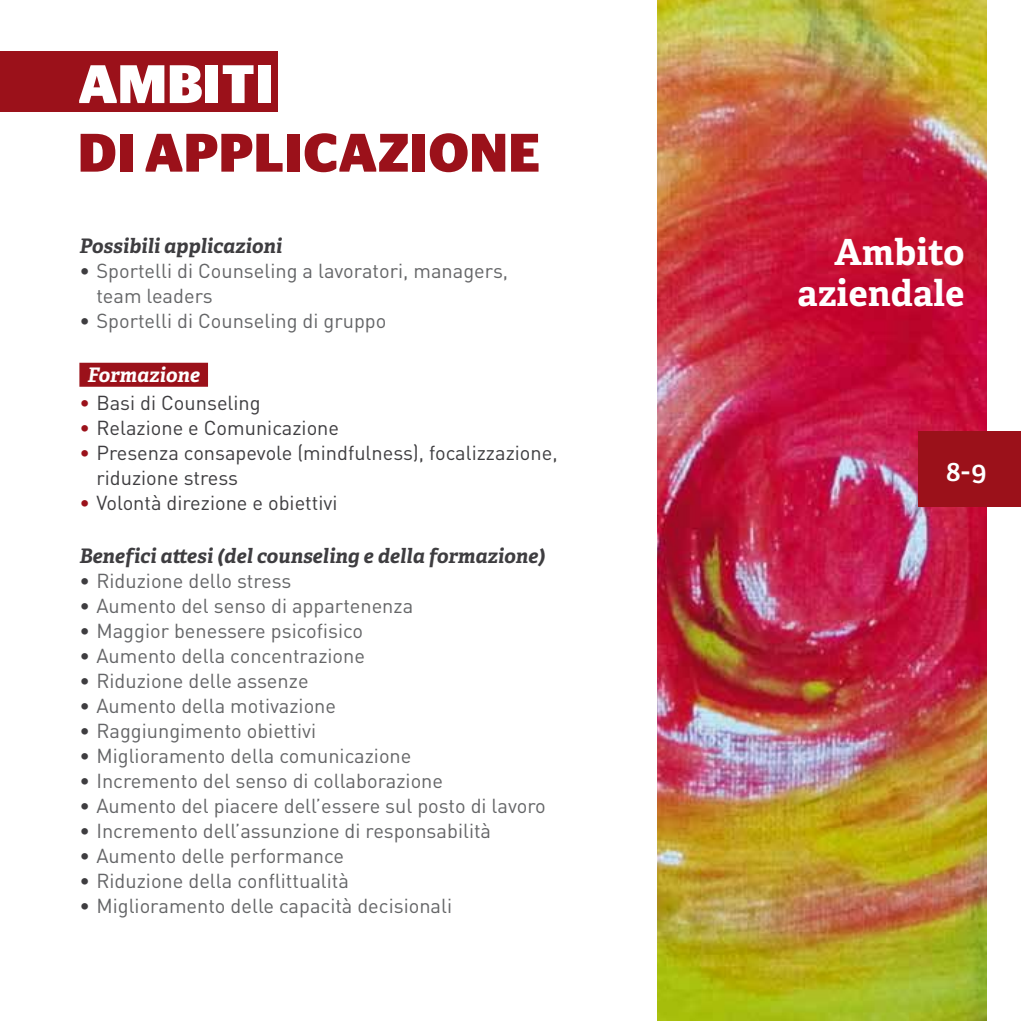
<style>
.page{position:relative;width:1021px;height:1021px;background:#fff}
.page>*{position:absolute;margin:0;border:0;box-sizing:border-box;transform-origin:0 0}
.t1{font:700 54px "Stag Sans";letter-spacing:.01em;color:#9b111a}
.t2{font:700 54px "Stag Sans";color:#fff}
.t3{font:700 36px/41px "Adelle";letter-spacing:.01em;color:#fff;text-align:right}
.t4{font:600 28px "Adelle";color:#fff}
.t5{font:20px/25px "DIN Pro";color:#646567}
.t6{font:20px/25px "DIN Pro";color:#3e3d40}
.t7{font:italic 700 20px "Adelle";color:#3e3d40}
.t8{font:italic 700 20px "Adelle";color:#fff}
.s1{color:#3e3d40}
.s2{color:#9b111a}
</style>
<div class="page">
<div style="left:79px;top:363px;width:129px;height:24px;background:#9b111a"></div>
<img style="left:658px;top:0;width:328px;height:1020px">
<div style="left:918px;top:431px;width:102px;height:75px;background:#9b111a"></div>
<div style="left:0;top:51px;width:278px;height:61px;background:#9b111a"></div>
<h1 class="t2" style="left:78px;top:53px;width:197px">AMBITI</h1>
<h1 class="t1" style="left:78px;top:121px;width:464px">DI APPLICAZIONE</h1>
<p class="t7" style="left:79px;top:233px;width:204px">Possibili applicazioni</p>
<p class="t5" style="left:96px;top:258px;width:413px;text-indent:-17px"><span class="s1">•</span> Sportelli di Counseling a lavoratori, managers, team leaders</p>
<p class="t5" style="left:79px;top:308px;width:308px"><span class="s1">•</span> Sportelli di Counseling di gruppo</p>
<p class="t8" style="left:87px;top:362px;width:114px">Formazione</p>
<p class="t6" style="left:79px;top:389px;width:183px"><span class="s2">•</span> Basi di Counseling</p>
<p class="t6" style="left:79px;top:414px;width:261px"><span class="s2">•</span> Relazione e Comunicazione</p>
<p class="t6" style="left:96px;top:439px;width:463px;text-indent:-17px"><span class="s2">•</span> Presenza consapevole (mindfulness), focalizzazione, riduzione stress</p>
<p class="t6" style="left:79px;top:489px;width:260px"><span class="s2">•</span> Volontà direzione e obiettivi</p>
<p class="t7" style="left:79px;top:543px;width:467px">Benefici attesi (del counseling e della formazione)</p>
<p class="t5" style="left:79px;top:567px;width:213px"><span class="s1">•</span> Riduzione dello stress</p>
<p class="t5" style="left:79px;top:592px;width:335px"><span class="s1">•</span> Aumento del senso di appartenenza</p>
<p class="t5" style="left:79px;top:617px;width:285px"><span class="s1">•</span> Maggior benessere psicofisico</p>
<p class="t5" style="left:79px;top:642px;width:287px"><span class="s1">•</span> Aumento della concentrazione</p>
<p class="t5" style="left:79px;top:667px;width:231px"><span class="s1">•</span> Riduzione delle assenze</p>
<p class="t5" style="left:79px;top:692px;width:258px"><span class="s1">•</span> Aumento della motivazione</p>
<p class="t5" style="left:79px;top:717px;width:238px"><span class="s1">•</span> Raggiungimento obiettivi</p>
<p class="t5" style="left:79px;top:742px;width:333px"><span class="s1">•</span> Miglioramento della comunicazione</p>
<p class="t5" style="left:79px;top:767px;width:365px"><span class="s1">•</span> Incremento del senso di collaborazione</p>
<p class="t5" style="left:79px;top:792px;width:468px"><span class="s1">•</span> Aumento del piacere dell’essere sul posto di lavoro</p>
<p class="t5" style="left:79px;top:817px;width:413px"><span class="s1">•</span> Incremento dell’assunzione di responsabilità</p>
<p class="t5" style="left:79px;top:842px;width:266px"><span class="s1">•</span> Aumento delle performance</p>
<p class="t5" style="left:79px;top:867px;width:271px"><span class="s1">•</span> Riduzione della conflittualità</p>
<p class="t5" style="left:79px;top:892px;width:374px"><span class="s1">•</span> Miglioramento delle capacità decisionali</p>
<h2 class="t3" style="left:797px;top:232px;width:168px">Ambito aziendale</h2>
<h3 class="t4" style="left:946px;top:453px;width:42px">8-9</h3>
</div>
